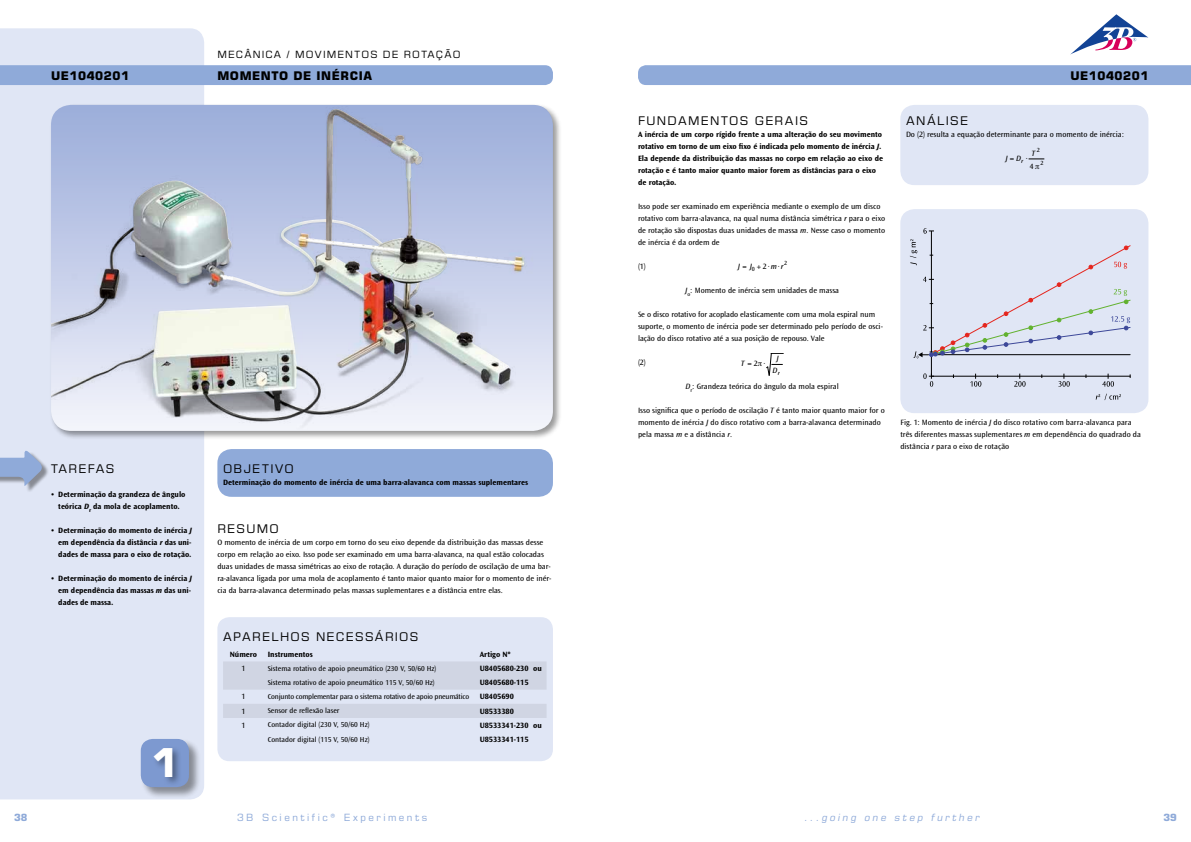
<style>
.page{position:relative;width:1191px;height:842px;background:#fff}
.page>*{position:absolute;margin:0;border:0;box-sizing:border-box;transform-origin:0 0}
.t1{font:700 40px "Eurostile LT Pro";color:#fff}
.t2{font:12px "Eurostile LT Pro";letter-spacing:.1em;color:#000}
.t3{font:700 12px "Eurostile LT Pro";letter-spacing:.05em;color:#000}
.t4{font:10px "Eurostile LT Pro";letter-spacing:.115em;color:#000}
.t5{font:10px "Eurostile LT Pro";letter-spacing:.25em;color:#8faad9}
.t6{font:italic 10px "Eurostile LT Pro";letter-spacing:.25em;color:#8faad9}
.t7{font:700 10px "Eurostile LT Pro";color:#8faad9}
.t8{font:8px/12px "Ocean Sans Std";color:#000}
.t9{font:700 8px/12px "Ocean Sans Std";color:#000}
.t10{font:italic 8px "Ocean Sans";color:#000}
.t11{font:8px "Ocean Sans";color:#000}
.t12{font:7.5px "Ocean Sans Std";color:#000}
.t13{font:7.5px "Ocean Sans Std";letter-spacing:-.025em;color:#000}
.t14{font:6.2px "Ocean Sans";color:#000}
.s1{font-style:italic}
.s2{font-style:normal}
</style>
<div class="page">
<div style="left:0;top:28px;width:204px;height:771px;background:#e0e6f5"></div>
<div style="left:0;top:65px;width:553px;height:20px;background:#8faad9"></div>
<div style="left:638px;top:65px;width:553px;height:20px;background:#8faad9"></div>
<svg style="left:1070px;top:14px;width:78px;height:41px"></svg>
<div style="left:140px;top:739px;width:61px;height:60px;background:#000;opacity:.4"></div>
<div style="left:141px;top:739px;width:48px;height:48px;background:#7d99d0;border-radius:12px"></div>
<div style="left:152px;top:746px;width:30px;height:41px;background:#000;opacity:.4"></div>
<div style="left:0;top:452px;width:49px;height:41px;background:#000;opacity:.4"></div>
<svg style="left:0;top:448px;width:44px;height:38px;background:#aabad8"></svg>
<div style="left:900px;top:105px;width:248px;height:80px;background:#e0e6f5;border-radius:14px"></div>
<div style="left:900px;top:209px;width:248px;height:204px;background:#e0e6f5;border-radius:14px"></div>
<svg style="left:1095px;top:394px;width:26px;height:6px"></svg>
<svg style="left:970px;top:374px;width:11px;height:13px"></svg>
<svg style="left:1014px;top:374px;width:11px;height:13px"></svg>
<svg style="left:1058px;top:374px;width:11px;height:13px"></svg>
<svg style="left:1102px;top:374px;width:12px;height:13px"></svg>
<hr style="left:931px;top:376px;width:199px;height:1px;background:#000">
<svg style="left:923px;top:373px;width:11px;height:14px"></svg>
<hr style="left:931px;top:231px;width:1px;height:145px;background:#000">
<svg style="left:910px;top:228px;width:221px;height:130px"></svg>
<div style="left:217px;top:449px;width:336px;height:48px;background:#8faad9;border-radius:14px"></div>
<div style="left:217px;top:617px;width:336px;height:144px;background:#e0e6f5;border-radius:12px"></div>
<div style="left:50px;top:103px;width:512px;height:337px;background:#000;opacity:.4"></div>
<img style="left:51px;top:105px;width:502px;height:326px">
<img style="left:51px;top:115px;width:277px;height:212px">
<svg style="left:223px;top:662px;width:323px;height:56px"></svg>
<svg style="left:766px;top:353px;width:17px;height:23px"></svg>
<svg style="left:1029px;top:159px;width:14px;height:1px"></svg>
<p class="t4" style="left:217px;top:48px;width:245px">MECÂNICA / MOVIMENTOS DE ROTAÇÃO</p>
<h2 class="t3" style="left:51px;top:68px;width:80px">UE1040201</h2>
<h2 class="t3" style="left:217px;top:68px;width:156px">MOMENTO DE INÉRCIA</h2>
<h2 class="t2" style="left:51px;top:462px;width:10px">TAR</h2>
<h2 class="t2" style="left:78px;top:462px;width:37px">EFAS</h2>
<p class="t9" style="left:51px;top:489px;width:136px;text-align:center">• Determinação da grandeza de ângulo teórica <span class="s1">D</span><sub>r</sub> da mola de acoplamento.</p>
<p class="t9" style="left:58px;top:525px;width:135px;text-align:justify;text-indent:-7px">• Determinação do momento de inércia <span class="s1">J </span>em dependência da distância <span class="s1">r</span> das uni&shy;dades de massa para o eixo de rotação.</p>
<p class="t9" style="left:58px;top:573px;width:135px;text-indent:-7px">• Determinação do momento de inércia <span class="s1">J </span>em dependência das massas <span class="s1">m</span> das uni&shy;dades de massa.</p>
<h1 class="t1" style="left:152px;top:738px;width:28px">1</h1>
<h2 class="t2" style="left:223px;top:462px;width:48px">OBJETIVO</h2>
<p class="t9" style="left:223px;top:477px;width:306px">Determinação do momento de inércia de uma barra-alavanca com massas suplementares</p>
<h2 class="t2" style="left:217px;top:522px;width:61px">RESUMO</h2>
<p class="t8" style="left:217px;top:537px;width:336px">O momento de inércia de um corpo em torno do seu eixo depende da distribuição das massas desse corpo em relação ao eixo. Isso pode ser examinado em uma barra-alavanca, na qual estão colocadas duas unidades de massa simétricas ao eixo de rotação. A duração do período de oscilação de uma bar&shy;ra-alavanca ligada por uma mola de acoplamento é tanto maior quanto maior for o momento de inér&shy;cia da barra-alavanca determinado pelas massas suplementares e a distância entre elas.</p>
<h2 class="t2" style="left:223px;top:630px;width:133px">APARELHOS NECESS</h2>
<h2 class="t2" style="left:375px;top:630px;width:43px">ÁRIOS</h2>
<p class="t9" style="left:230px;top:649px;width:29px">Número</p>
<p class="t9" style="left:268px;top:649px;width:47px">Instrumentos</p>
<p class="t9" style="left:480px;top:649px;width:32px">Artigo Nº</p>
<p class="t8" style="left:241px;top:663px;width:5px">1</p>
<p class="t12" style="left:268px;top:664px;width:170px">Sistema rotativo de apoio pneumático (230 V, 50/60 Hz)</p>
<p class="t9" style="left:480px;top:663px;width:64px">U8405680-230 ou</p>
<p class="t12" style="left:268px;top:678px;width:168px">Sistema rotativo de apoio pneumático 115 V, 50/60 Hz)</p>
<p class="t9" style="left:480px;top:677px;width:50px">U8405680-115</p>
<p class="t8" style="left:241px;top:691px;width:5px">1</p>
<p class="t13" style="left:268px;top:692px;width:203px">Conjunto complementar para o sistema rotativo de apoio pneumático</p>
<p class="t9" style="left:480px;top:691px;width:36px">U8405690</p>
<p class="t8" style="left:241px;top:705px;width:5px">1</p>
<p class="t12" style="left:268px;top:707px;width:73px">Sensor de reflexão laser</p>
<p class="t9" style="left:480px;top:705px;width:36px">U8533380</p>
<p class="t8" style="left:241px;top:719px;width:5px">1</p>
<p class="t12" style="left:268px;top:721px;width:103px">Contador digital (230 V, 50/60 Hz)</p>
<p class="t9" style="left:480px;top:719px;width:64px">U8533341-230 ou</p>
<p class="t12" style="left:268px;top:735px;width:103px">Contador digital (115 V, 50/60 Hz)</p>
<p class="t9" style="left:480px;top:733px;width:50px">U8533341-115</p>
<h2 class="t2" style="left:638px;top:114px;width:30px">FUNDA</h2>
<h2 class="t2" style="left:688px;top:114px;width:32px">MENTO</h2>
<h2 class="t2" style="left:740px;top:114px;width:43px">S GERAI</h2>
<h2 class="t2" style="left:799px;top:114px;width:10px">S</h2>
<p class="t9" style="left:638px;top:129px;width:246px">A inércia de um corpo rígido frente a uma alteração do seu movimento rotativo em torno de um eixo fixo é indicada pelo momento de inércia <span class="s1">J</span>.<br>Ela depende da distribuição das massas no corpo em relação ao eixo de rotação e é tanto maior quanto maior forem as distâncias para o eixo de rotação.</p>
<p class="t8" style="left:638px;top:201px;width:249px">Isso pode ser examinado em experiência mediante o exemplo de um disco rotativo com barra-alavanca, na qual numa distância simétrica <span class="s1">r</span> para o eixo de rotação são dispostas duas unidades de massa <span class="s1">m</span>. Nesse caso o momento de inércia é da ordem de</p>
<p class="t8" style="left:638px;top:261px;width:9px">(1)</p>
<p class="t8" style="left:685px;top:285px;width:156px"><span class="s1">J</span><sub>o</sub>: Momento de inércia sem unidades de massa</p>
<p class="t8" style="left:638px;top:309px;width:246px">Se o disco rotativo for acoplado elasticamente com uma mola espiral num suporte, o momento de inércia pode ser determinado pelo período de osci&shy;lação do disco rotativo até a sua posição de repouso. Vale</p>
<p class="t8" style="left:638px;top:357px;width:9px">(2)</p>
<p class="t8" style="left:685px;top:381px;width:155px"><span class="s1">D</span><sub>r</sub>: Grandeza teórica do ângulo da mola espiral</p>
<p class="t8" style="left:638px;top:405px;width:248px">Isso significa que o período de oscilação <span class="s1">T</span> é tanto maior quanto maior for o momento de inércia <span class="s1">J</span> do disco rotativo com a barra-alavanca determinado pela massa <span class="s1">m</span> e a distância <span class="s1">r</span>.</p>
<p class="t14" style="left:784px;top:260px;width:5px">2</p>
<p class="t10" style="left:738px;top:262px;width:16px">J J</p>
<p class="t10" style="left:763px;top:262px;width:22px"><span class="s2">2</span>⋅m⋅r</p>
<p class="t14" style="left:752px;top:265px;width:5px">0</p>
<p class="t10" style="left:776px;top:354px;width:4px">J</p>
<p class="t10" style="left:741px;top:359px;width:26px">T <span class="s2">2</span>⋅</p>
<p class="t10" style="left:772px;top:366px;width:9px">D<sub>r</sub></p>
<h2 class="t3" style="left:1070px;top:68px;width:80px">UE1040201</h2>
<h2 class="t2" style="left:906px;top:114px;width:10px">ANÁLI</h2>
<h2 class="t2" style="left:950px;top:114px;width:19px">SE</h2>
<p class="t8" style="left:906px;top:129px;width:219px">Do (2) resulta a equação determinante para o momento de inércia:</p>
<p class="t14" style="left:1040px;top:160px;width:5px">2</p>
<p class="t14" style="left:1036px;top:147px;width:5px">2</p>
<p class="t10" style="left:1031px;top:149px;width:5px">T</p>
<p class="t10" style="left:1005px;top:154px;width:24px">J D<sub>r</sub> ⋅</p>
<p class="t11" style="left:1030px;top:162px;width:5px">4</p>
<p class="t8" style="left:900px;top:417px;width:242px">Fig. 1: Momento de inércia <span class="s1">J</span> do disco rotativo com barra-alavanca para três diferentes massas suplementares <span class="s1">m</span> em dependência do quadrado da distância <span class="s1">r</span> para o eixo de rotação</p>
<p class="t5" style="left:237px;top:811px;width:192px">3B SCIENTIFIC® EXPERIMENTS</p>
<p class="t6" style="left:804px;top:811px;width:177px">...going one step further</p>
<p class="t7" style="left:14px;top:811px;width:15px">38</p>
<p class="t7" style="left:1163px;top:811px;width:15px">39</p>
</div>
